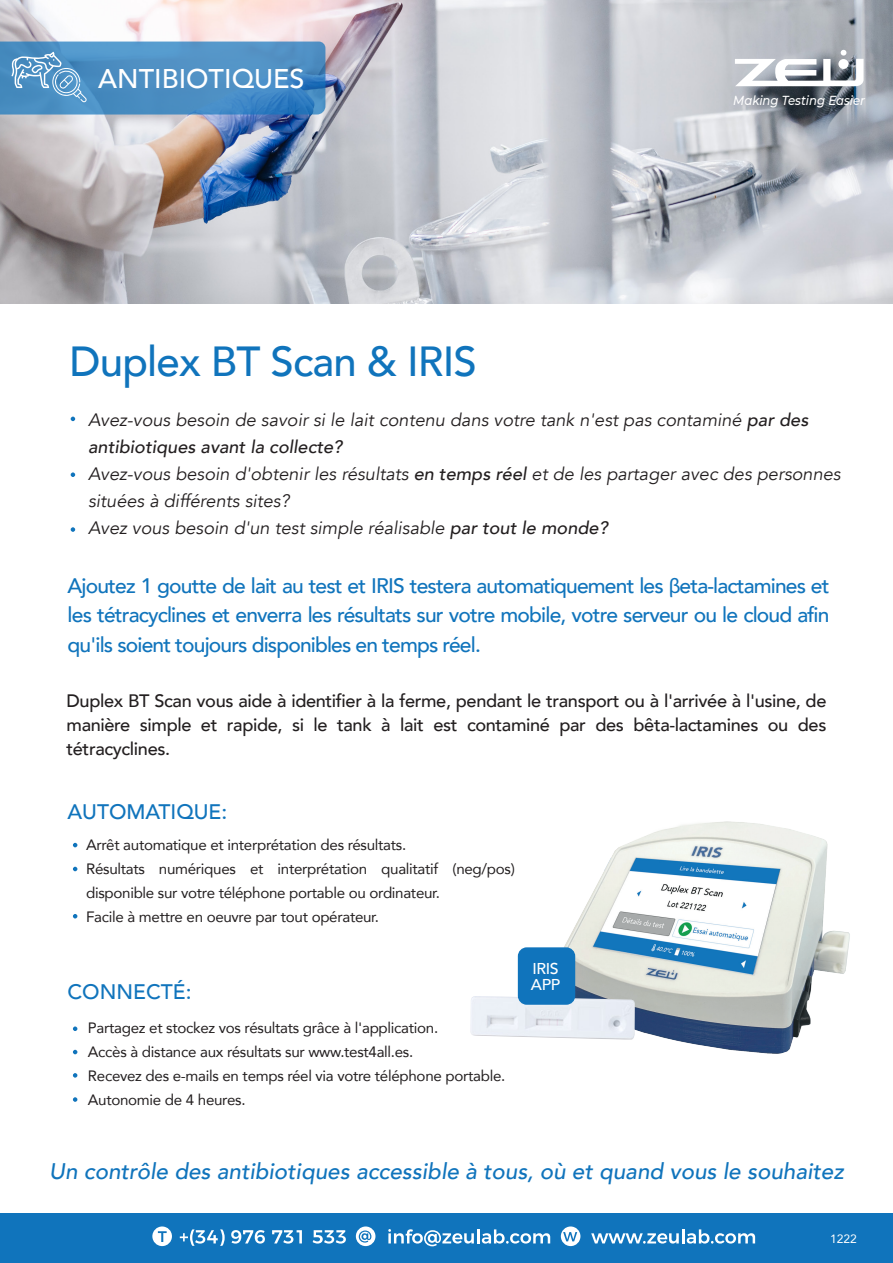
<style>
.page{position:relative;width:893px;height:1263px;background:#fff}
.page>*{position:absolute;margin:0;border:0;box-sizing:border-box;transform-origin:0 0}
.t1{font:500 42px "Avenir";letter-spacing:-.02em;color:#1074bc}
.t2{font:500 27px "Avenir";color:#fff}
.t3{font:italic 500 22.5px "Avenir";color:#1074bc}
.t4{font:500 21px/29.4px "Avenir";letter-spacing:-.04em;color:#1074bc;text-align:justify}
.t5{font:500 21px "Avenir";color:#1074bc}
.t6{font:italic 18px/27px "Avenir";color:#231f20}
.t7{font:500 18px/24px "Avenir";letter-spacing:-.02em;color:#231f20;text-align:justify}
.t8{font:500 15.75px/15.8px "Avenir";letter-spacing:-.02em;color:#fff}
.t9{font:15px/24px "Avenir";letter-spacing:-.02em;color:#231f20}
.t10{font:italic 500 13.05px "Montserrat";color:#fff;scale:.89 1}
.t11{font:12px "Avenir";color:#fff}
.s1{font-weight:500}
.s2{font-family:"Myriad Pro";font-weight:400}
</style>
<div class="page">
<img style="left:0;top:0;width:893px;height:303px">
<div style="left:0;top:1213px;width:893px;height:50px;background:#1074bc"></div>
<svg style="left:180px;top:1229px;width:45px;height:17px"></svg>
<svg style="left:231px;top:1230px;width:34px;height:13px"></svg>
<svg style="left:272px;top:1230px;width:30px;height:13px"></svg>
<svg style="left:313px;top:1230px;width:33px;height:13px"></svg>
<svg style="left:388px;top:1229px;width:162px;height:17px"></svg>
<svg style="left:591px;top:1229px;width:164px;height:14px"></svg>
<svg style="left:356px;top:1226px;width:19px;height:20px"></svg>
<svg style="left:561px;top:1226px;width:19px;height:20px"></svg>
<svg style="left:152px;top:1226px;width:20px;height:20px"></svg>
<svg style="left:735px;top:50px;width:128px;height:36px"></svg>
<svg style="left:73px;top:843px;width:4px;height:4px"></svg>
<svg style="left:73px;top:867px;width:4px;height:4px"></svg>
<svg style="left:73px;top:914px;width:4px;height:4px"></svg>
<svg style="left:0;top:42px;width:325px;height:73px;background:#5091c5"></svg>
<svg style="left:71px;top:417px;width:4px;height:4px"></svg>
<svg style="left:71px;top:472px;width:4px;height:5px"></svg>
<svg style="left:71px;top:527px;width:4px;height:5px"></svg>
<svg style="left:73px;top:1026px;width:4px;height:5px"></svg>
<svg style="left:73px;top:1050px;width:4px;height:4px"></svg>
<svg style="left:73px;top:1097px;width:4px;height:5px"></svg>
<svg style="left:73px;top:1073px;width:4px;height:4px"></svg>
<img style="left:564px;top:821px;width:286px;height:233px">
<img style="left:470px;top:996px;width:165px;height:44px">
<div style="left:518px;top:947px;width:57px;height:58px;background:#1074bc;border-radius:9px"></div>
<h2 class="t2" style="left:98px;top:55px;width:208px">ANTIBIOTIQUES</h2>
<h1 class="t1" style="left:70px;top:325px;width:409px">Duplex BT Scan &amp; IRIS</h1>
<p class="t10" style="left:733px;top:91px;width:150px">Making Testing Easier</p>
<p class="t6" style="left:88px;top:407px;width:754px">Avez-vous besoin de savoir si le lait contenu dans votre tank n'est pas contaminé <span class="s1">par des antibiotiques avant la collecte?<br></span>Avez-vous besoin d'obtenir les résultats <span class="s1">en temps réel</span> et de les partager avec des personnes situées à différents sites?<br>Avez vous besoin d'un test simple réalisable <span class="s1">par tout le monde?</span></p>
<h3 class="t4" style="left:68px;top:570px;width:763px">Ajoutez 1 goutte de lait au test et IRIS testera automatiquement les <span class="s2">β</span>eta-lactamines et les tétracyclines et enverra les résultats sur votre mobile, votre serveur ou le cloud afin qu'ils soient toujours disponibles en temps réel.</h3>
<p class="t7" style="left:67px;top:687px;width:761px">Duplex BT Scan vous aide à identifier à la ferme, pendant le transport ou à l'arrivée à l'usine, de manière simple et rapide, si le tank à lait est contaminé par des bêta-lactamines ou des tétracyclines.</p>
<h3 class="t5" style="left:67px;top:794px;width:161px">AUTOMATIQUE:</h3>
<p class="t9" style="left:86px;top:832px;width:430px">Arrêt automatique et interprétation des résultats.<br>Résultats numériques et interprétation qualitatif (neg/pos) disponible sur votre téléphone portable ou ordinateur.<br>Facile à mettre en oeuvre par tout opérateur.</p>
<h3 class="t5" style="left:67px;top:973px;width:126px">CONNECTÉ:</h3>
<p class="t9" style="left:88px;top:1015px;width:419px">Partagez et stockez vos résultats grâce à l'application.<br>Accès à distance aux résultats sur www.test4all.es.<br>Recevez des e-mails en temps réel via votre téléphone portable.<br>Autonomie de 4 heures.</p>
<p class="t8" style="left:531px;top:960px;width:31px">IRIS<br>APP</p>
<h3 class="t3" style="left:49px;top:1157px;width:796px">Un contrôle des antibiotiques accessible à tous, où et quand vous le souhaitez</h3>
<p class="t11" style="left:830px;top:1230px;width:28px">1222</p>
</div>
